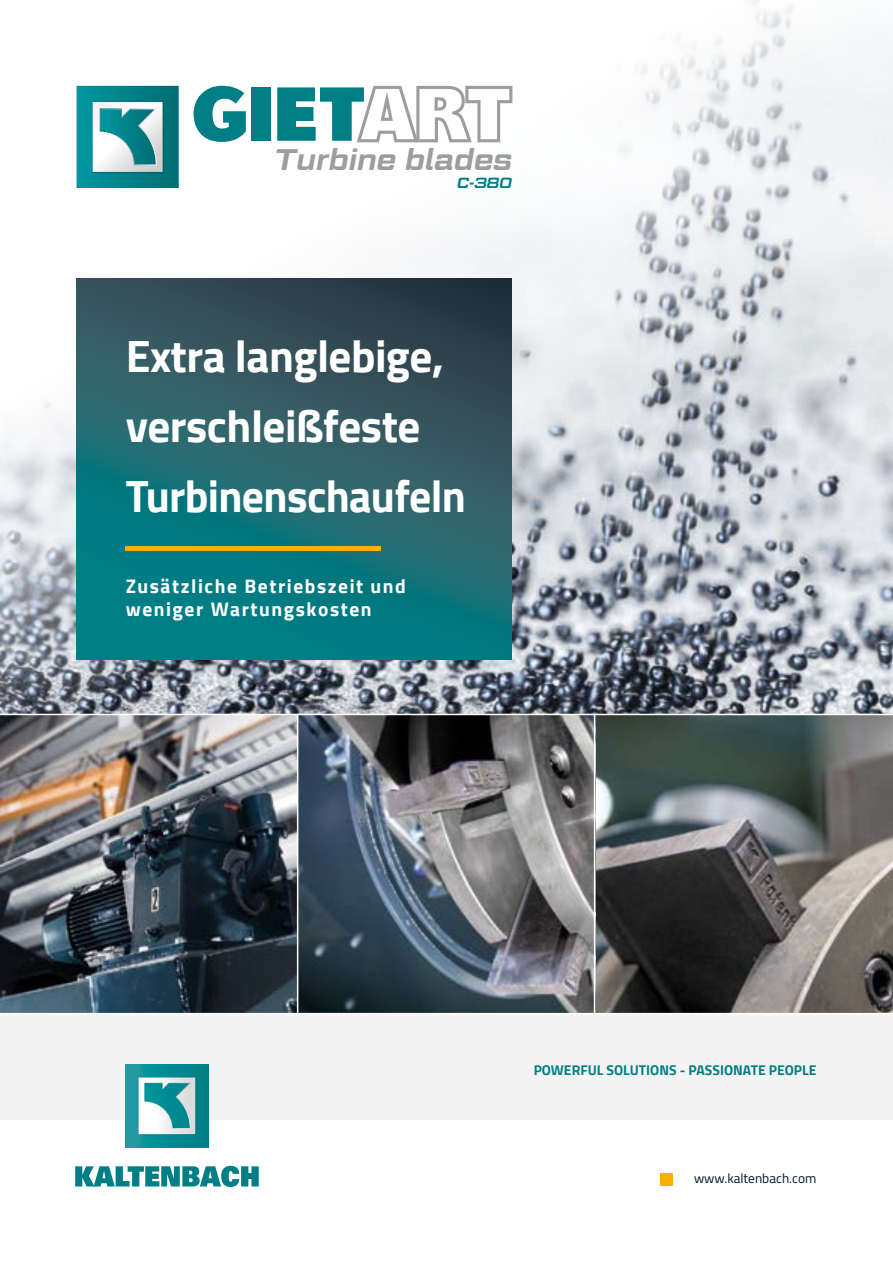
<style>
.page{position:relative;width:893px;height:1263px;background:#fff}
.page>*{position:absolute;margin:0;border:0;box-sizing:border-box;transform-origin:0 0}
.t1{font:700 45px/69.9px "Cairo";letter-spacing:-.015em;color:#fff}
.t2{font:italic 600 29.7px "Geom Graphic";color:#9d9d9c}
.t3{font:700 19.5px/23.4px "Cairo";letter-spacing:.08em;color:#fff}
.t4{font:italic 600 14.7px "Geom Graphic";color:#007e86}
.t5{font:700 13.95px "Cairo";color:#007e86}
.t6{font:13.5px "Cairo";color:#041a27}
</style>
<div class="page">
<img style="left:0;top:0;width:893px;height:714px">
<div style="left:0;top:914px;width:893px;height:205px;background:#f4f4f4"></div>
<svg style="left:75px;top:1166px;width:184px;height:21px"></svg>
<svg style="left:126px;top:1065px;width:82px;height:82px;background:#0c8c94"></svg>
<img style="left:136px;top:1075px;width:62px;height:61px">
<svg style="left:139px;top:1078px;width:56px;height:56px"></svg>
<svg style="left:77px;top:279px;width:435px;height:380px;background:#20636b"></svg>
<img style="left:0;top:715px;width:297px;height:298px">
<svg style="left:595px;top:715px;width:298px;height:298px;background:#5a5d5b"></svg>
<svg style="left:298px;top:715px;width:296px;height:298px;background:#5d656e"></svg>
<hr style="left:0;top:1013px;width:893px;height:1px;background:#fff">
<hr style="left:297px;top:714px;width:1px;height:299px;background:#fff">
<hr style="left:594px;top:714px;width:1px;height:299px;background:#fff">
<div style="left:660px;top:1173px;width:13px;height:13px;background:#f9b000"></div>
<div style="left:126px;top:546px;width:255px;height:5px;background:#f9b000"></div>
<div style="left:251px;top:87px;width:20px;height:54px;background:#007e86"></div>
<svg style="left:277px;top:86px;width:235px;height:56px"></svg>
<svg style="left:194px;top:86px;width:52px;height:56px"></svg>
<img style="left:77px;top:86px;width:102px;height:102px">
<p class="t2" style="left:275px;top:141px;width:239px">Turbine blades</p>
<p class="t4" style="left:457px;top:174px;width:56px">C-380</p>
<p class="t1" style="left:126px;top:321px;width:342px">Extra langlebige, verschleißfeste<br>Turbinenschaufeln</p>
<p class="t3" style="left:126px;top:575px;width:282px">Zusätzliche Betriebszeit und weniger Wartungskosten</p>
<p class="t5" style="left:534px;top:1062px;width:284px">POWERFUL SOLUTIONS - PASSIONATE PEOPLE</p>
<p class="t6" style="left:694px;top:1167px;width:124px">www.kaltenbach.com</p>
</div>
